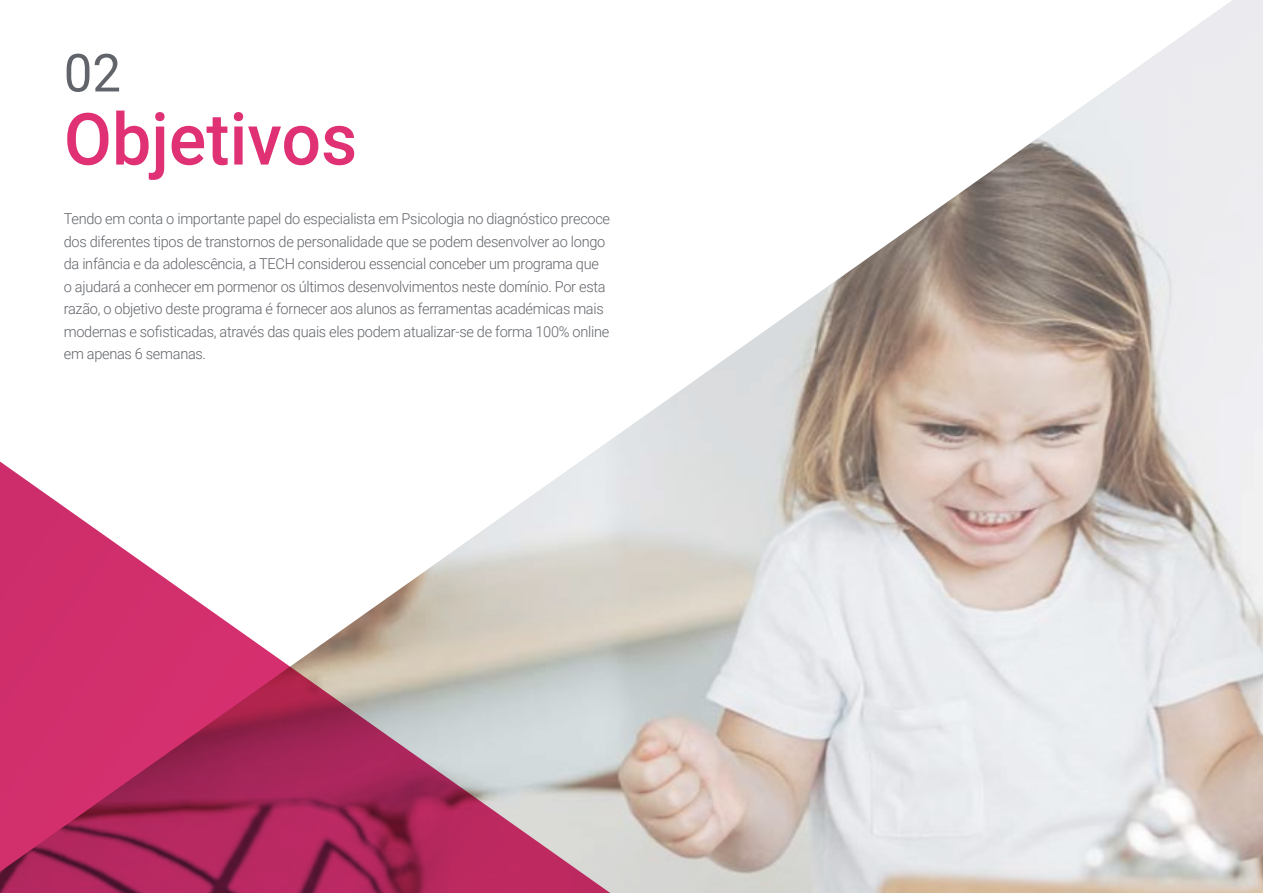
<style>
.page{position:relative;width:1263px;height:893px;background:#fff}
.page>*{position:absolute;margin:0;border:0;box-sizing:border-box;transform-origin:0 0}
.t1{font:500 72px "Roboto";color:#df3174}
.t2{font:52.5px "Roboto";color:#61646a}
.t3{font:300 15px/22.5px "Roboto";letter-spacing:-.02em;color:#61646a}
</style>
<div class="page">
<img style="left:602px;top:0;width:661px;height:893px">
<svg style="left:0;top:446px;width:640px;height:447px"></svg>
<h2 class="t2" style="left:64px;top:36px;width:59px">02</h2>
<h1 class="t1" style="left:64px;top:89px;width:295px">Objetivos</h1>
<p class="t3" style="left:64px;top:207px;width:548px">Tendo em conta o importante papel do especialista em Psicologia no diagnóstico precoce dos diferentes tipos de transtornos de personalidade que se podem desenvolver ao longo da infância e da adolescência, a TECH considerou essencial conceber um programa que o ajudará a conhecer em pormenor os últimos desenvolvimentos neste domínio. Por esta razão, o objetivo deste programa é fornecer aos alunos as ferramentas académicas mais modernas e sofisticadas, através das quais eles podem atualizar-se de forma 100% online em apenas 6 semanas.</p>
</div>
